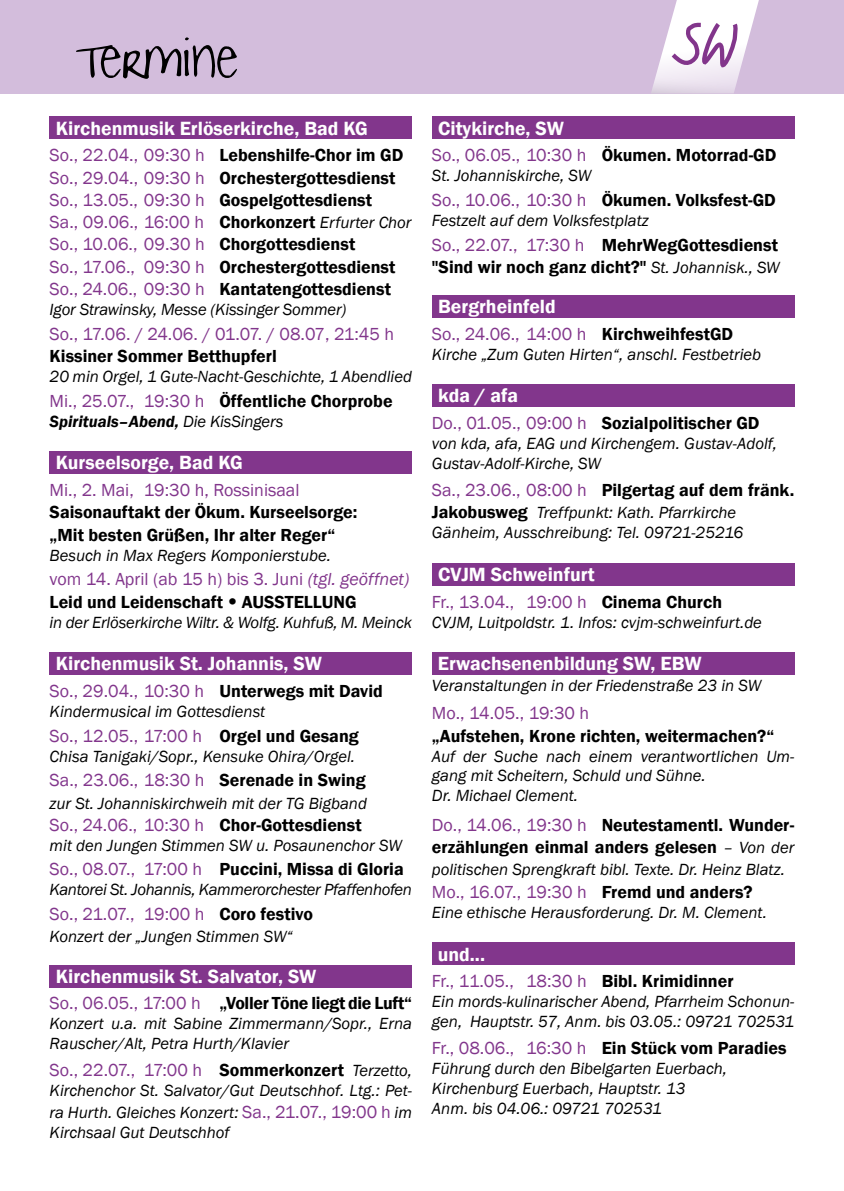
<style>
.page{position:relative;width:844px;height:1191px;background:#fff}
.page>*{position:absolute;margin:0;border:0;box-sizing:border-box;transform-origin:0 0}
.t1{font:64.4px "Joyful Juliana";color:#000}
.t2{font:600 19.6px "Franklin Gothic";color:#fff}
.t3{font:600 17.85px/22.4px "Franklin Gothic";color:#000}
.t4{font:17.85px "Franklin Gothic";color:#82368c}
.t5{font:600 17.85px "Franklin Gothic";letter-spacing:-.02em;color:#000}
.t6{font:17.85px "Franklin Gothic";letter-spacing:-.035em;color:#82368c}
.t7{font:italic 16.62px/19.9px "Franklin Gothic";color:#000}
.t8{font:italic 16.62px "Franklin Gothic";letter-spacing:-.02em;color:#000}
.t9{font:italic 600 16.62px "Franklin Gothic";color:#000}
.s1{font-weight:400;color:#82368c}
.s2{font-weight:400;font-style:italic;font-size:16.62px}
.s3{font-weight:400}
.s4{font-weight:400;font-style:italic;color:#82368c}
.s5{font-family:"Soho Std";font-weight:400}
.s6{font-weight:600;color:#000}
.s7{font-style:italic;font-size:16.62px;color:#000}
.s8{font-style:normal;font-size:17.85px;color:#82368c}
.s9{font-weight:600;font-style:normal;font-size:17.85px}
</style>
<div class="page">
<div style="left:0;top:0;width:843px;height:94px;background:#d3bddc"></div>
<div style="left:50px;top:965px;width:362px;height:22px;background:#82368c"></div>
<svg style="left:651px;top:0;width:108px;height:93px"></svg>
<div style="left:50px;top:117px;width:362px;height:22px;background:#82368c"></div>
<div style="left:50px;top:652px;width:362px;height:22px;background:#82368c"></div>
<div style="left:432px;top:117px;width:362px;height:22px;background:#82368c"></div>
<div style="left:432px;top:384px;width:362px;height:23px;background:#82368c"></div>
<div style="left:432px;top:652px;width:362px;height:22px;background:#82368c"></div>
<div style="left:50px;top:451px;width:362px;height:23px;background:#82368c"></div>
<div style="left:432px;top:295px;width:362px;height:22px;background:#82368c"></div>
<div style="left:432px;top:563px;width:362px;height:22px;background:#82368c"></div>
<div style="left:432px;top:942px;width:362px;height:22px;background:#82368c"></div>
<h1 class="t1" style="left:76px;top:27px;width:163px">Termine</h1>
<p class="t2" style="left:56px;top:116px;width:313px">Kirchenmusik Erlöserkirche, Bad KG</p>
<p class="t3" style="left:50px;top:144px;width:363px"><span class="s1">So., 22.04., 09:30 h</span> Lebenshilfe-Chor im GD <span class="s1">So., 29.04., 09:30 h</span> Orchestergottesdienst <span class="s1">So., 13.05., 09:30 h</span> Gospelgottesdienst<br><span class="s1">Sa., 09.06., 16:00 h</span> Chorkonzert <span class="s2">Erfurter Chor </span><span class="s1">So., 10.06., 09.30 h</span> Chorgottesdienst<br><span class="s1">So., 17.06., 09:30 h</span> Orchestergottesdienst <span class="s1">So., 24.06., 09:30 h</span> Kantatengottesdienst</p>
<p class="t7" style="left:50px;top:300px;width:298px">Igor Strawinsky, Messe (Kissinger Sommer)</p>
<p class="t6" style="left:50px;top:323px;width:346px">So., 17.06. / 24.06. / 01.07. / 08.07, 21:45 h</p>
<p class="t3" style="left:50px;top:345px;width:229px">Kissiner Sommer Betthupferl</p>
<p class="t7" style="left:50px;top:367px;width:364px">20 min Orgel, 1 Gute-Nacht-Geschichte, 1 Abendlied</p>
<p class="t3" style="left:50px;top:390px;width:344px"><span class="s1">Mi., 25.07., 19:30 h</span> Öffentliche Chorprobe</p>
<p class="t9" style="left:50px;top:410px;width:235px">Spirituals–Abend, <span class="s3">Die KisSingers</span></p>
<p class="t2" style="left:56px;top:451px;width:188px">Kurseelsorge, Bad KG</p>
<p class="t4" style="left:50px;top:479px;width:251px">Mi., 2. Mai, 19:30 h, Rossinisaal</p>
<p class="t3" style="left:50px;top:501px;width:309px">Saisonauftakt der Ökum. Kurseelsorge: „Mit besten Grüßen, Ihr alter Reger“</p>
<p class="t7" style="left:50px;top:545px;width:282px">Besuch in Max Regers Komponierstube.</p>
<p class="t3" style="left:50px;top:568px;width:361px"><span class="s1">vom 14. April (ab 15 h) bis 3. Juni</span> <span class="s4">(tgl. geöffnet)<br></span>Leid und Leidenschaft <span class="s5">•</span> AUSSTELLUNG</p>
<p class="t7" style="left:50px;top:612px;width:364px">in der Erlöserkirche Wiltr. &amp; Wolfg. Kuhfuß, M. Meinck</p>
<p class="t2" style="left:56px;top:651px;width:267px">Kirchenmusik St. Johannis, SW</p>
<p class="t4" style="left:50px;top:680px;width:334px">So., 29.04., 10:30 h <span class="s6">Unterwegs mit David</span></p>
<p class="t7" style="left:50px;top:701px;width:217px">Kindermusical im Gottesdienst</p>
<p class="t4" style="left:50px;top:724px;width:310px">So., 12.05., 17:00 h <span class="s6">Orgel und Gesang</span></p>
<p class="t7" style="left:50px;top:746px;width:307px">Chisa Tanigaki/Sopr., Kensuke Ohira/Orgel.</p>
<p class="t4" style="left:50px;top:769px;width:317px">Sa., 23.06., 18:30 h <span class="s6">Serenade in Swing</span></p>
<p class="t7" style="left:50px;top:793px;width:319px">zur St. Johanniskirchweih mit der TG Bigband</p>
<p class="t4" style="left:50px;top:814px;width:313px">So., 24.06., 10:30 h <span class="s6">Chor-Gottesdienst</span></p>
<p class="t7" style="left:50px;top:835px;width:353px">mit den Jungen Stimmen SW u. Posaunenchor SW</p>
<p class="t3" style="left:50px;top:858px;width:355px"><span class="s1">So., 08.07., 17:00 h</span> Puccini, Missa di Gloria</p>
<p class="t8" style="left:50px;top:879px;width:364px">Kantorei St. Johannis, Kammerorchester Pfaffenhofen</p>
<p class="t4" style="left:50px;top:903px;width:265px">So., 21.07., 19:00 h <span class="s6">Coro festivo</span></p>
<p class="t7" style="left:50px;top:927px;width:244px">Konzert der „Jungen Stimmen SW“</p>
<p class="t2" style="left:56px;top:964px;width:262px">Kirchenmusik St. Salvator, SW</p>
<p class="t5" style="left:50px;top:992px;width:364px"><span class="s1">So., 06.05., 17:00 h</span> „Voller Töne liegt die Luft“</p>
<p class="t7" style="left:50px;top:1014px;width:364px">Konzert u.a. mit Sabine Zimmermann/Sopr., Erna<br>Rauscher/Alt, Petra Hurth/Klavier</p>
<p class="t4" style="left:50px;top:1059px;width:364px">So., 22.07., 17:00 h <span class="s6">Sommerkonzert</span> <span class="s7">Terzetto,</span></p>
<p class="t7" style="left:50px;top:1080px;width:364px;line-height:21.5px">Kirchenchor St. Salvator/Gut Deutschhof. Ltg.: Pet&shy;ra Hurth. Gleiches Konzert: <span class="s8">Sa., 21.07., 19:00 h</span> im</p>
<p class="t7" style="left:50px;top:1122px;width:181px">Kirchsaal Gut Deutschhof</p>
<p class="t2" style="left:438px;top:116px;width:127px">Citykirche, SW</p>
<p class="t3" style="left:432px;top:144px;width:346px"><span class="s1">So., 06.05., 10:30 h</span> Ökumen. Motorrad-GD</p>
<p class="t7" style="left:432px;top:166px;width:161px">St. Johanniskirche, SW</p>
<p class="t3" style="left:432px;top:189px;width:345px"><span class="s1">So., 10.06., 10:30 h</span> Ökumen. Volksfest-GD</p>
<p class="t7" style="left:432px;top:211px;width:218px">Festzelt auf dem Volksfestplatz</p>
<p class="t3" style="left:432px;top:233px;width:349px"><span class="s1">So., 22.07., 17:30 h</span> MehrWegGottesdienst "Sind wir noch ganz dicht?" <span class="s2">St. Johannisk., SW</span></p>
<p class="t2" style="left:438px;top:294px;width:119px">Bergrheinfeld</p>
<p class="t4" style="left:432px;top:323px;width:303px">So., 24.06., 14:00 h <span class="s6">KirchweihfestGD</span></p>
<p class="t7" style="left:432px;top:344px;width:331px">Kirche „Zum Guten Hirten“, anschl. Festbetrieb</p>
<p class="t2" style="left:438px;top:384px;width:81px">kda / afa</p>
<p class="t3" style="left:432px;top:412px;width:329px"><span class="s1">Do., 01.05., 09:00 h</span> Sozialpolitischer GD</p>
<p class="t7" style="left:432px;top:434px;width:346px">von kda, afa, EAG und Kirchengem. Gustav-Adolf,<br>Gustav-Adolf-Kirche, SW</p>
<p class="t3" style="left:432px;top:479px;width:364px"><span class="s1">Sa., 23.06., 08:00 h</span> Pilgertag auf dem fränk.</p>
<p class="t7" style="left:432px;top:503px;width:313px"><span class="s9">Jakobusweg</span> Treffpunkt: Kath. Pfarrkirche<br>Gänheim, Ausschreibung: Tel. 09721-25216</p>
<p class="t2" style="left:438px;top:562px;width:158px">CVJM Schweinfurt</p>
<p class="t4" style="left:432px;top:590px;width:292px">Fr., 13.04., 19:00 h <span class="s6">Cinema Church</span></p>
<p class="t7" style="left:432px;top:612px;width:331px">CVJM, Luitpoldstr. 1. Infos: cvjm-schweinfurt.de</p>
<p class="t2" style="left:437px;top:651px;width:265px">Erwachsenenbildung SW, EBW</p>
<p class="t7" style="left:432px;top:676px;width:331px">Veranstaltungen in der Friedenstraße 23 in SW</p>
<p class="t4" style="left:432px;top:702px;width:159px">Mo., 14.05., 19:30 h</p>
<p class="t3" style="left:432px;top:724px;width:344px">„Aufstehen, Krone richten, weitermachen?“</p>
<p class="t7" style="left:432px;top:746px;width:364px">Auf der Suche nach einem verantwortlichen Um&shy;gang mit Scheitern, Schuld und Sühne.<br>Dr. Michael Clement.</p>
<p class="t3" style="left:432px;top:814px;width:364px"><span class="s1">Do., 14.06., 19:30 h</span> Neutestamentl. Wunder&shy;erzählungen einmal anders gelesen <span class="s2">– Von der</span></p>
<p class="t7" style="left:432px;top:860px;width:354px">politischen Sprengkraft bibl. Texte. Dr. Heinz Blatz.</p>
<p class="t4" style="left:432px;top:880px;width:322px">Mo., 16.07., 19:30 h <span class="s6">Fremd und anders?</span></p>
<p class="t7" style="left:432px;top:902px;width:336px">Eine ethische Herausforderung. Dr. M. Clement.</p>
<p class="t2" style="left:437px;top:942px;width:49px">und...</p>
<p class="t4" style="left:432px;top:970px;width:303px">Fr., 11.05., 18:30 h <span class="s6">Bibl. Krimidinner</span></p>
<p class="t7" style="left:432px;top:991px;width:364px">Ein mords-kulinarischer Abend, Pfarrheim Schonun&shy;gen, Hauptstr. 57, Anm. bis 03.05.: 09721 702531</p>
<p class="t3" style="left:432px;top:1037px;width:356px"><span class="s1">Fr., 08.06., 16:30 h</span> Ein Stück vom Paradies</p>
<p class="t7" style="left:432px;top:1058px;width:296px">Führung durch den Bibelgarten Euerbach,<br>Kirchenburg Euerbach, Hauptstr. 13<br>Anm. bis 04.06.: 09721 702531</p>
</div>
